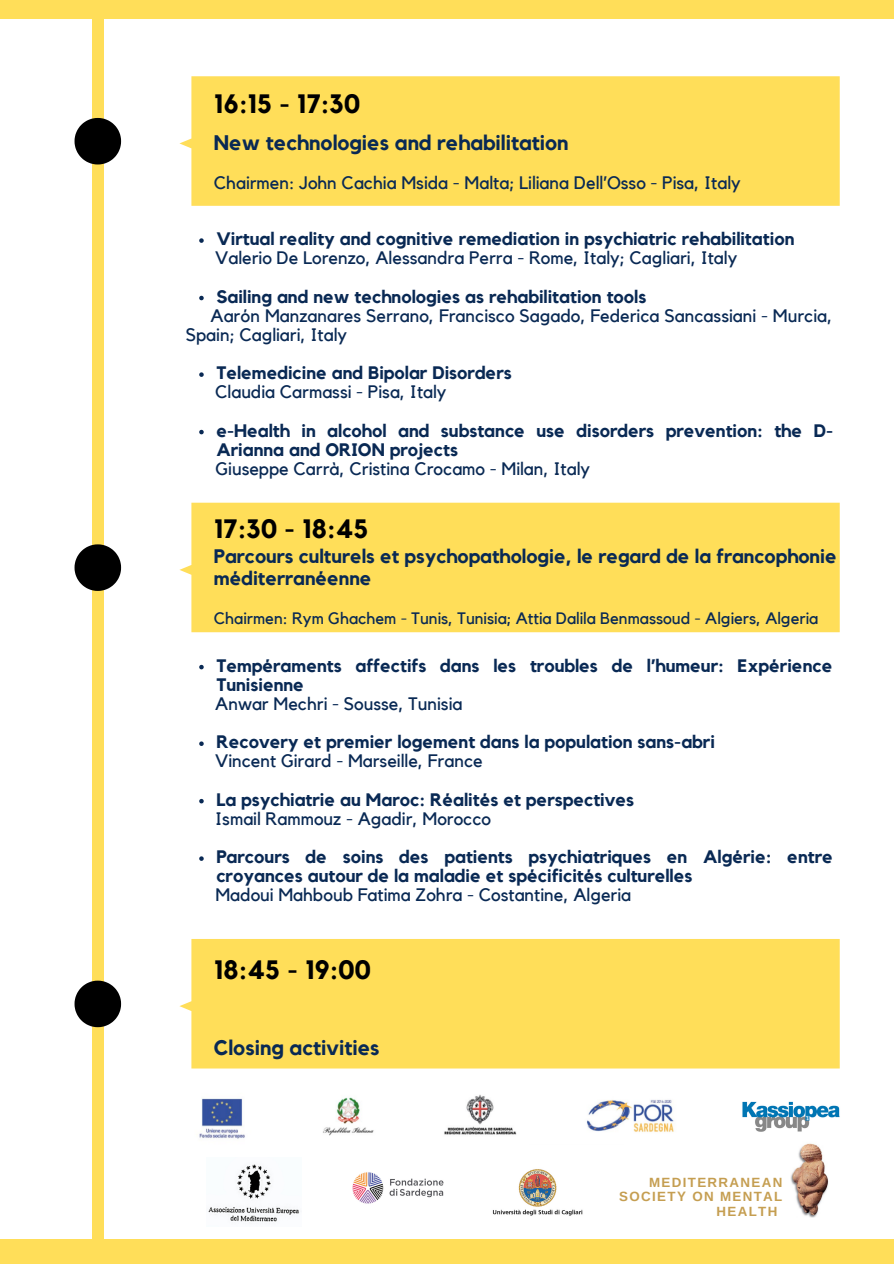
<style>
.page{position:relative;width:894px;height:1264px;background:#fff}
.page>*{position:absolute;margin:0;border:0;box-sizing:border-box;transform-origin:0 0}
.t1{font:700 26.55px "Kollektif";color:#000}
.t2{font:700 21px "Kollektif";color:#092954}
.t3{font:700 19.5px/21.5px "Kollektif";color:#092954}
.t4{font:700 18px/19.2px "Kollektif";color:#092954}
.t5{font:18px/19.2px "Kollektif";color:#092954}
.t6{font:16.5px "Kollektif";color:#092954}
.t7{font:700 13.35px "Arimo";letter-spacing:.1em;color:#c59e51}
</style>
<div class="page">
<div style="left:0;top:0;width:893px;height:19px;background:#ffde59"></div>
<div style="left:92px;top:0;width:11px;height:1263px;background:#ffde59"></div>
<div style="left:179px;top:76px;width:660px;height:130px;background:#ffde59"></div>
<svg style="left:199px;top:238px;width:5px;height:5px"></svg>
<svg style="left:199px;top:296px;width:5px;height:4px"></svg>
<svg style="left:199px;top:372px;width:5px;height:5px"></svg>
<svg style="left:199px;top:430px;width:5px;height:4px"></svg>
<svg style="left:74px;top:118px;width:47px;height:46px"></svg>
<div style="left:179px;top:502px;width:660px;height:130px;background:#ffde59"></div>
<svg style="left:199px;top:665px;width:5px;height:4px"></svg>
<svg style="left:199px;top:741px;width:5px;height:5px"></svg>
<svg style="left:199px;top:799px;width:5px;height:4px"></svg>
<svg style="left:199px;top:856px;width:5px;height:4px"></svg>
<div style="left:179px;top:939px;width:660px;height:129px;background:#ffde59"></div>
<svg style="left:74px;top:544px;width:47px;height:47px"></svg>
<svg style="left:74px;top:980px;width:47px;height:47px"></svg>
<img style="left:492px;top:1169px;width:91px;height:47px">
<div style="left:0;top:1239px;width:893px;height:24px;background:#ffde59"></div>
<img style="left:790px;top:1143px;width:38px;height:75px">
<img style="left:352px;top:1172px;width:92px;height:32px">
<img style="left:208px;top:1164px;width:91px;height:59px">
<img style="left:199px;top:1098px;width:46px;height:41px">
<img style="left:323px;top:1097px;width:51px;height:39px">
<img style="left:444px;top:1095px;width:73px;height:40px">
<img style="left:587px;top:1100px;width:87px;height:32px">
<img style="left:742px;top:1101px;width:97px;height:31px">
<p class="t1" style="left:214px;top:92px;width:148px">16:15 - 17:30</p>
<p class="t2" style="left:214px;top:132px;width:356px">New technologies and rehabilitation</p>
<p class="t5" style="left:214px;top:174px;width:528px">Chairmen: John Cachia Msida - Malta; Liliana Dell’Osso - Pisa, Italy</p>
<p class="t4" style="left:216px;top:230px;width:579px">Virtual reality and cognitive remediation in psychiatric rehabilitation</p>
<p class="t5" style="left:215px;top:249px;width:523px">Valerio De Lorenzo, Alessandra Perra - Rome, Italy; Cagliari, Italy</p>
<p class="t4" style="left:216px;top:287px;width:431px">Sailing and new technologies as rehabilitation tools</p>
<p class="t5" style="left:186px;top:306px;width:648px;text-indent:25px">Aarón Manzanares Serrano, Francisco Sagado, Federica Sancassiani - Murcia,<br>Spain; Cagliari, Italy</p>
<p class="t4" style="left:216px;top:364px;width:297px">Telemedicine and Bipolar Disorders</p>
<p class="t5" style="left:215px;top:383px;width:233px">Claudia Carmassi - Pisa, Italy</p>
<p class="t4" style="left:216px;top:421px;width:618px">e-Health in alcohol and substance use disorders prevention: the D-<br>Arianna and ORION projects</p>
<p class="t5" style="left:215px;top:460px;width:376px">Giuseppe Carrà, Cristina Crocamo - Milan, Italy</p>
<p class="t1" style="left:214px;top:516px;width:156px">17:30 - 18:45</p>
<p class="t3" style="left:214px;top:546px;width:624px">Parcours culturels et psychopathologie, le regard de la francophonie méditerranéenne</p>
<p class="t6" style="left:214px;top:611px;width:605px">Chairmen: Rym Ghachem - Tunis, Tunisia; Attia Dalila Benmassoud - Algiers, Algeria</p>
<p class="t4" style="left:216px;top:656px;width:617px">Tempéraments affectifs dans les troubles de l’humeur: Expérience<br>Tunisienne</p>
<p class="t5" style="left:215px;top:694px;width:249px">Anwar Mechri - Sousse, Tunisia</p>
<p class="t4" style="left:216px;top:733px;width:500px">Recovery et premier logement dans la population sans-abri</p>
<p class="t5" style="left:215px;top:752px;width:269px">Vincent Girard - Marseille, France</p>
<p class="t4" style="left:216px;top:790px;width:419px">La psychiatrie au Maroc: Réalités et perspectives</p>
<p class="t5" style="left:215px;top:809px;width:277px">Ismail Rammouz - Agadir, Morocco</p>
<p class="t4" style="left:216px;top:848px;width:618px">Parcours de soins des patients psychiatriques en Algérie: entre croyances autour de la maladie et spécificités culturelles</p>
<p class="t5" style="left:215px;top:886px;width:417px">Madoui Mahboub Fatima Zohra - Costantine, Algeria</p>
<p class="t1" style="left:214px;top:957px;width:159px">18:45 - 19:00</p>
<p class="t2" style="left:214px;top:1037px;width:167px">Closing activities</p>
<p class="t7" style="left:649px;top:1174px;width:135px">MEDITERRANEAN</p>
<p class="t7" style="left:619px;top:1188px;width:164px">SOCIETY ON MENTAL</p>
<p class="t7" style="left:716px;top:1203px;width:62px">HEALTH</p>
</div>
